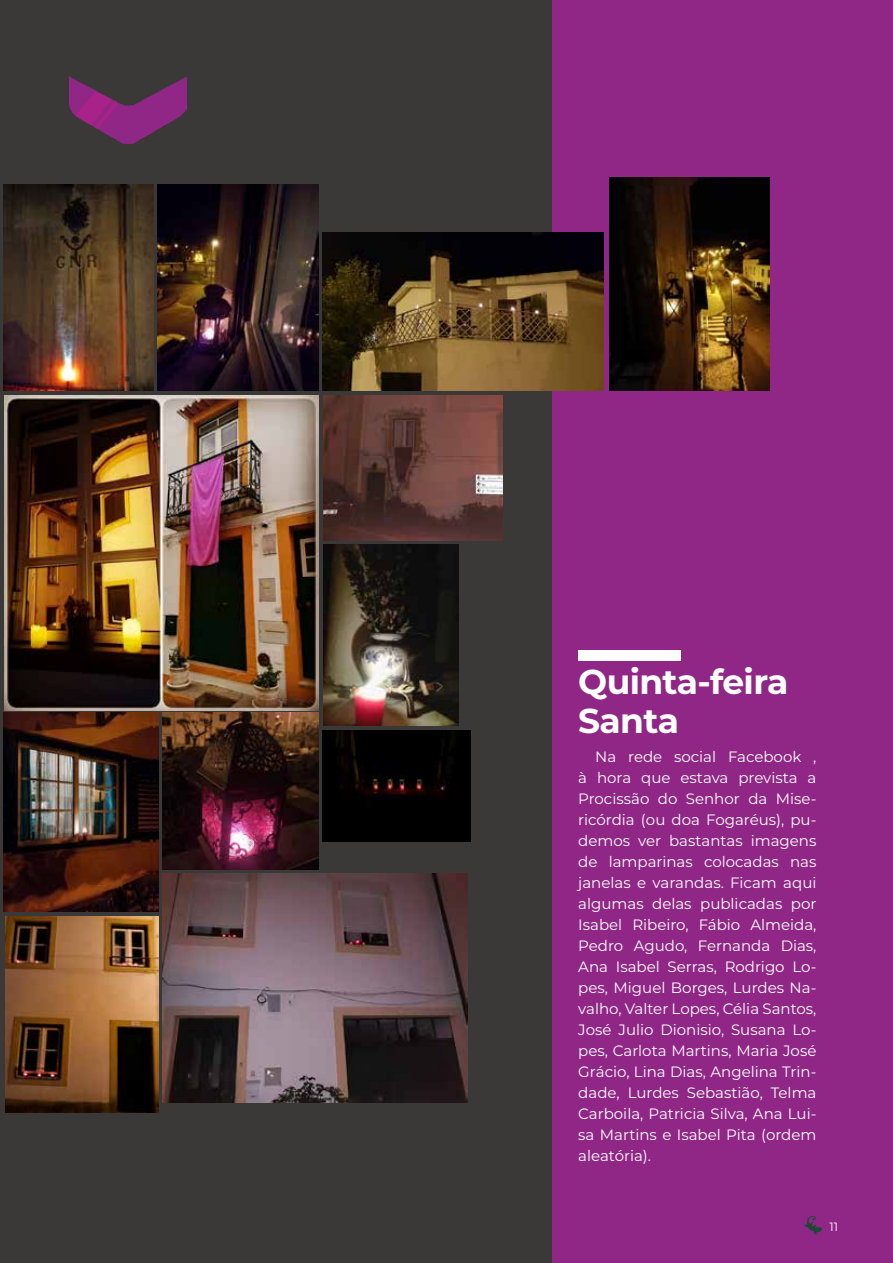
<style>
.page{position:relative;width:893px;height:1263px;background:#fff}
.page>*{position:absolute;margin:0;border:0;box-sizing:border-box;transform-origin:0 0}
.t1{font:700 34.5px/39px "Montserrat";letter-spacing:-.02em;color:#fff}
.t2{font:15px/21px "Montserrat";color:#fff;text-align:justify}
.t3{font:12px "Montserrat";color:#fff}
</style>
<div class="page">
<div style="left:0;top:0;width:553px;height:1263px;background:#3a3938"></div>
<img style="left:70px;top:77px;width:117px;height:66px">
<div style="left:553px;top:0;width:340px;height:1263px;background:#902786"></div>
<div style="left:578px;top:651px;width:103px;height:10px;background:#fff"></div>
<img style="left:323px;top:233px;width:281px;height:158px">
<img style="left:162px;top:713px;width:157px;height:156px">
<img style="left:609px;top:177px;width:160px;height:213px">
<img style="left:3px;top:184px;width:151px;height:207px">
<img style="left:324px;top:396px;width:178px;height:144px">
<img style="left:163px;top:874px;width:304px;height:228px">
<img style="left:5px;top:916px;width:153px;height:196px">
<img style="left:4px;top:396px;width:315px;height:314px">
<img style="left:153px;top:712px;width:5px;height:199px">
<img style="left:324px;top:545px;width:135px;height:180px">
<img style="left:158px;top:184px;width:161px;height:207px">
<img style="left:323px;top:730px;width:148px;height:111px">
<img style="left:4px;top:712px;width:149px;height:199px">
<svg style="left:804px;top:1216px;width:18px;height:18px"></svg>
<h1 class="t1" style="left:578px;top:661px;width:212px">Quinta-feira<br>Santa</h1>
<p class="t2" style="left:578px;top:746px;width:240px;text-indent:17px">Na rede social Facebook , à hora que estava prevista a Procissão do Senhor da Mise&shy;ricórdia (ou doa Fogaréus), pu&shy;demos ver bastantas imagens de lamparinas colocadas nas janelas e varandas. Ficam aqui algumas delas publicadas por Isabel Ribeiro, Fábio Almeida, Pedro Agudo, Fernanda Dias, Ana Isabel Serras, Rodrigo Lo&shy;pes, Miguel Borges, Lurdes Na&shy;valho, Valter Lopes, Célia Santos, José Julio Dionisio, Susana Lo&shy;pes, Carlota Martins, Maria José Grácio, Lina Dias, Angelina Trin&shy;dade, Lurdes Sebastião, Telma Carboila, Patricia Silva, Ana Lui&shy;sa Martins e Isabel Pita (ordem aleatória).</p>
<p class="t3" style="left:830px;top:1218px;width:10px">11</p>
</div>
